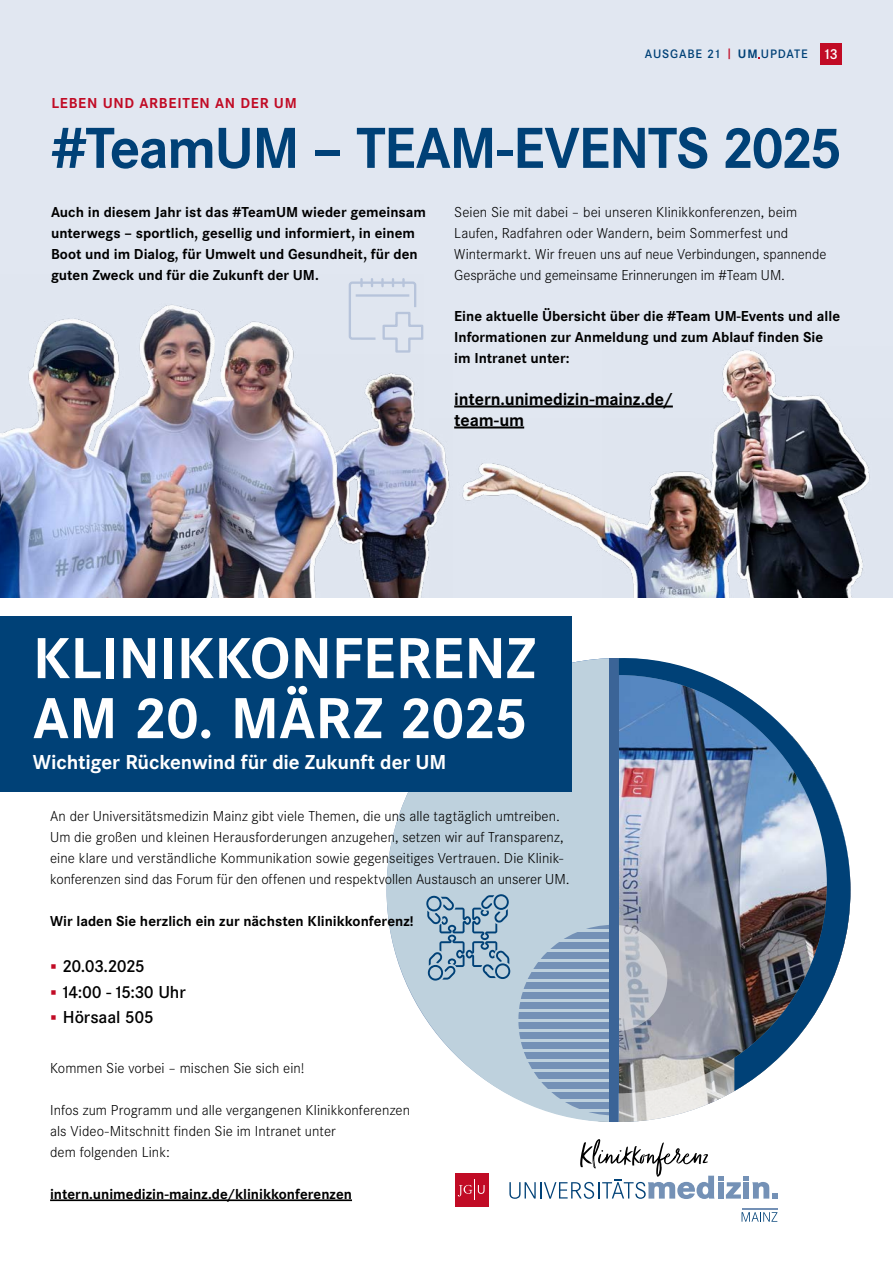
<style>
.page{position:relative;width:893px;height:1263px;background:#fff}
.page>*{position:absolute;margin:0;border:0;box-sizing:border-box;transform-origin:0 0}
.t1{font:700 60px/60px "Corporate S";color:#fff}
.t2{font:700 60px "Corporate S";letter-spacing:-.03em;color:#004177}
.t3{font:700 21px "Corporate S";letter-spacing:-.01em;color:#fff}
.t4{font:700 18px/21px "Corporate S";letter-spacing:-.005em;color:#000}
.t5{font:600 18px/25.5px "Corporate S";letter-spacing:-.01em;color:#000}
.t6{font:300 15px/21px "Corporate S";letter-spacing:.005em;color:#000}
.t7{font:700 15px/21px "Corporate S";color:#000}
.t8{font:700 15px "Corporate S";letter-spacing:.05em;color:#c10b25}
.t9{font:600 12.75px "Corporate S";letter-spacing:.07em;color:#004177}
.s1{color:#c10b25}
.s2{font-weight:700}
.s3{font-size:15px;color:#fff}
</style>
<div class="page">
<svg style="left:387px;top:658px;width:222px;height:464px;fill:#bed1dd"></svg>
<hr style="left:518px;top:925px;width:96px;height:3px;background:#7491b6">
<svg style="left:518px;top:932px;width:91px;height:6px"></svg>
<svg style="left:518px;top:942px;width:91px;height:6px"></svg>
<svg style="left:518px;top:952px;width:91px;height:6px"></svg>
<svg style="left:518px;top:962px;width:91px;height:6px"></svg>
<div style="left:518px;top:972px;width:96px;height:6px;background:#7491b6"></div>
<div style="left:518px;top:982px;width:96px;height:6px;background:#7491b6"></div>
<div style="left:518px;top:992px;width:96px;height:6px;background:#7491b6"></div>
<div style="left:518px;top:1002px;width:96px;height:6px;background:#7491b6"></div>
<div style="left:518px;top:1012px;width:96px;height:6px;background:#7491b6"></div>
<div style="left:518px;top:1022px;width:96px;height:6px;background:#7491b6"></div>
<div style="left:518px;top:1032px;width:96px;height:6px;background:#7491b6"></div>
<div style="left:518px;top:1042px;width:96px;height:6px;background:#7491b6"></div>
<div style="left:518px;top:1052px;width:96px;height:6px;background:#7491b6"></div>
<div style="left:518px;top:1062px;width:96px;height:6px;background:#7491b6"></div>
<svg style="left:518px;top:1072px;width:91px;height:6px"></svg>
<svg style="left:518px;top:1082px;width:91px;height:6px"></svg>
<svg style="left:518px;top:1092px;width:91px;height:6px"></svg>
<svg style="left:518px;top:1102px;width:91px;height:6px"></svg>
<hr style="left:518px;top:1112px;width:96px;height:3px;background:#7491b6">
<div style="left:609px;top:658px;width:9px;height:464px;background:#3b6497"></div>
<svg style="left:618px;top:1091px;width:117px;height:31px"></svg>
<img style="left:618px;top:658px;width:232px;height:433px">
<div style="left:1px;top:0;width:892px;height:598px;background:#e1e7f1"></div>
<img style="left:454px;top:426px;width:148px;height:123px">
<img style="left:423px;top:430px;width:27px;height:155px">
<img style="left:602px;top:350px;width:268px;height:248px">
<img style="left:0;top:275px;width:423px;height:323px">
<hr style="left:454px;top:405px;width:219px;height:2px;background:#000">
<hr style="left:454px;top:426px;width:70px;height:2px;background:#000">
<svg style="left:347px;top:279px;width:77px;height:75px"></svg>
<hr style="left:50px;top:1199px;width:302px;height:2px;background:#000">
<div style="left:1px;top:617px;width:571px;height:175px;background:#004177"></div>
<svg style="left:426px;top:894px;width:84px;height:86px;background:#94b1c6"></svg>
<hr style="left:742px;top:1208px;width:35px;height:2px;background:#7491b6">
<svg style="left:742px;top:1212px;width:35px;height:10px"></svg>
<div style="left:455px;top:1173px;width:33px;height:33px;background:#c10b25"></div>
<svg style="left:458px;top:1179px;width:27px;height:20px"></svg>
<svg style="left:509px;top:1139px;width:268px;height:60px"></svg>
<div style="left:821px;top:43px;width:21px;height:21px;background:#c10b25"></div>
<p class="t9" style="left:645px;top:47px;width:194px">AUSGABE 21 <span class="s1">|</span> <span class="s2">UM</span> UPDATE <span class="s3">13</span></p>
<p class="t8" style="left:51px;top:94px;width:247px">LEBEN UND ARBEITEN AN DER UM</p>
<h1 class="t2" style="left:51px;top:114px;width:792px">#TeamUM – TEAM-EVENTS 2025</h1>
<p class="t7" style="left:51px;top:202px;width:376px">Auch in diesem Jahr ist das #TeamUM wieder gemeinsam unterwegs – sportlich, gesellig und informiert, in einem Boot und im Dialog, für Umwelt und Gesundheit, für den guten Zweck und für die Zukunft der UM.</p>
<p class="t6" style="left:454px;top:202px;width:374px">Seien Sie mit dabei – bei unseren Klinikkonferenzen, beim Laufen, Radfahren oder Wandern, beim Sommerfest und Wintermarkt. Wir freuen uns auf neue Verbindungen, spannende Gespräche und gemeinsame Erinnerungen im #Team UM.</p>
<p class="t7" style="left:454px;top:306px;width:387px">Eine aktuelle Übersicht über die #Team UM-Events und alle<br>Informationen zur Anmeldung und zum Ablauf finden Sie im Intranet unter:</p>
<p class="t4" style="left:454px;top:389px;width:220px">intern.unimedizin-mainz.de/ team-um</p>
<h1 class="t1" style="left:33px;top:630px;width:504px">KLINIKKONFERENZ<br>AM 20. MÄRZ 2025</h1>
<h2 class="t3" style="left:33px;top:750px;width:415px">Wichtiger Rückenwind für die Zukunft der UM</h2>
<p class="t6" style="left:50px;top:805px;width:521px">An der Universitätsmedizin Mainz gibt viele Themen, die uns alle tagtäglich umtreiben.<br>Um die großen und kleinen Herausforderungen anzugehen, setzen wir auf Transparenz, eine klare und verständliche Kommunikation sowie gegenseitiges Vertrauen. Die Klinik&shy;konferenzen sind das Forum für den offenen und respektvollen Austausch an unserer UM.</p>
<p class="t7" style="left:50px;top:910px;width:365px">Wir laden Sie herzlich ein zur nächsten Klinikkonferenz!</p>
<p class="t5" style="left:63px;top:954px;width:124px">20.03.2025<br>14:00 - 15:30 Uhr<br>Hörsaal 505</p>
<p class="t6" style="left:50px;top:1057px;width:256px">Kommen Sie vorbei – mischen Sie sich ein!</p>
<p class="t6" style="left:50px;top:1099px;width:361px">Infos zum Programm und alle vergangenen Klinikkonferenzen als Video-Mitschnitt finden Sie im Intranet unter<br>dem folgenden Link:</p>
<p class="t7" style="left:50px;top:1183px;width:303px">intern.unimedizin-mainz.de/klinikkonferenzen</p>
</div>
